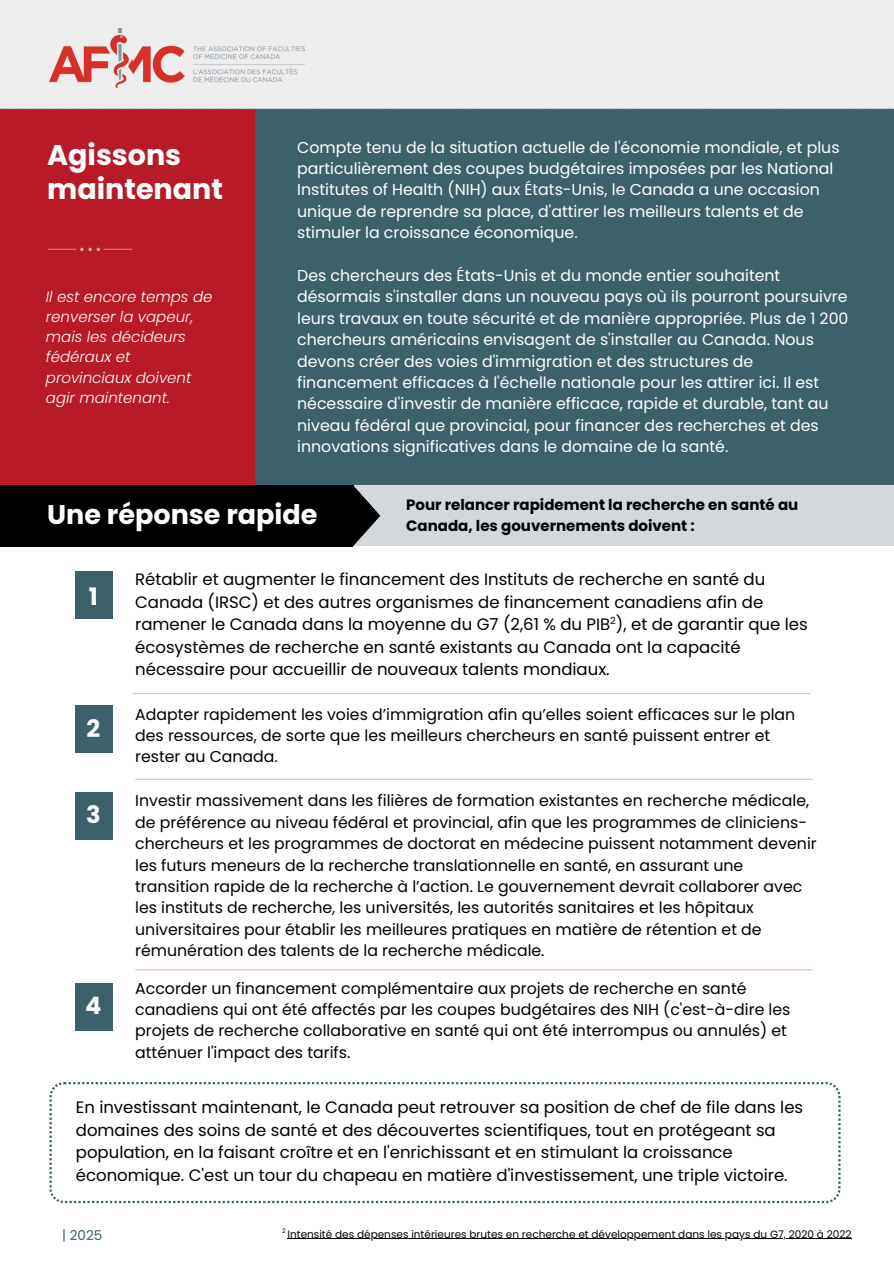
<style>
.page{position:relative;width:894px;height:1264px;background:#fff}
.page>*{position:absolute;margin:0;border:0;box-sizing:border-box;transform-origin:0 0}
.t1{font:700 28.5px/35px "Poppins";color:#fff}
.t2{font:700 27px "Poppins";color:#fff}
.t3{font:700 24px "Poppins";color:#fff}
.t4{font:16.5px/22.5px "Poppins";color:#000}
.t5{font:15.75px/21.5px "Poppins";color:#000}
.t6{font:15.75px/21.5px "Poppins";color:#fff}
.t7{font:italic 300 15px/20.2px "Poppins";color:#fff}
.t8{font:700 15px "Poppins";color:#000}
.t9{font:13.5px "Poppins";color:#3c616a}
.t10{font:10.5px "Poppins";color:#000}
.t11{font:9.9px "Poppins";color:#000}
.t12{font:6.3px "Poppins";color:#000}
</style>
<div class="page">
<div style="left:0;top:109px;width:262px;height:376px;background:#b91a27"></div>
<div style="left:255px;top:109px;width:638px;height:379px;background:#3c616a"></div>
<div style="left:0;top:0;width:893px;height:109px;background:#ededed"></div>
<svg style="left:0;top:108px;width:891px;height:1px"></svg>
<svg style="left:49px;top:1082px;width:791px;height:121px"></svg>
<svg style="left:48px;top:247px;width:84px;height:4px"></svg>
<img style="left:49px;top:29px;width:255px;height:58px">
<div style="left:262px;top:485px;width:631px;height:61px;background:#d3d8dd"></div>
<div style="left:0;top:485px;width:380px;height:61px;background:#000"></div>
<hr style="left:352px;top:485px;width:1px;height:61px;background:#000">
<div style="left:76px;top:571px;width:37px;height:48px;background:#3c616a"></div>
<hr style="left:135px;top:969px;width:677px;height:1px;background:#f5baa6">
<hr style="left:135px;top:778px;width:677px;height:1px;background:#f5baa6">
<hr style="left:133px;top:693px;width:677px;height:1px;background:#f5baa6">
<div style="left:76px;top:705px;width:37px;height:48px;background:#3c616a"></div>
<div style="left:76px;top:792px;width:37px;height:48px;background:#3c616a"></div>
<div style="left:76px;top:982px;width:37px;height:48px;background:#3c616a"></div>
<hr style="left:287px;top:1238px;width:564px;height:1px;background:#000">
<h3 class="t1" style="left:47px;top:137px;width:177px">Agissons maintenant</h3>
<h3 class="t7" style="left:46px;top:286px;width:168px">Il est encore temps de renverser la vapeur, mais les décideurs fédéraux et provinciaux doivent agir maintenant.</h3>
<h1 class="t6" style="left:297px;top:136px;width:543px">Compte tenu de la situation actuelle de l'économie mondiale, et plus particulièrement des coupes budgétaires imposées par les National Institutes of Health (NIH) aux États-Unis, le Canada a une occasion unique de reprendre sa place, d'attirer les meilleurs talents et de stimuler la croissance économique.</h1>
<p class="t6" style="left:297px;top:265px;width:552px">Des chercheurs des États-Unis et du monde entier souhaitent désormais s'installer dans un nouveau pays où ils pourront poursuivre leurs travaux en toute sécurité et de manière appropriée. Plus de 1 200 chercheurs américains envisagent de s'installer au Canada. Nous devons créer des voies d'immigration et des structures de financement efficaces à l'échelle nationale pour les attirer ici. Il est nécessaire d'investir de manière efficace, rapide et durable, tant au niveau fédéral que provincial, pour financer des recherches et des innovations significatives dans le domaine de la santé.</p>
<h2 class="t2" style="left:47px;top:496px;width:272px">Une réponse rapide</h2>
<p class="t8" style="left:406px;top:494px;width:393px">Pour relancer rapidement la recherche en santé au</p>
<p class="t8" style="left:406px;top:515px;width:290px">Canada, les gouvernements doivent :</p>
<p class="t3" style="left:89px;top:579px;width:11px">1</p>
<p class="t3" style="left:86px;top:712px;width:15px">2</p>
<p class="t3" style="left:86px;top:798px;width:16px">3</p>
<h3 class="t3" style="left:85px;top:988px;width:18px">4</h3>
<p class="t4" style="left:135px;top:568px;width:673px">Rétablir et augmenter le financement des Instituts de recherche en santé du Canada (IRSC) et des autres organismes de financement canadiens afin de ramener le Canada dans la moyenne du G7 (2,61 % du PIB ), et de garantir que les écosystèmes de recherche en santé existants au Canada ont la capacité nécessaire pour accueillir de nouveaux talents mondiaux.</p>
<p class="t11" style="left:610px;top:613px;width:7px">2</p>
<h1 class="t5" style="left:135px;top:703px;width:661px">Adapter rapidement les voies d’immigration afin qu’elles soient efficaces sur le plan des ressources, de sorte que les meilleurs chercheurs en santé puissent entrer et rester au Canada.</h1>
<p class="t5" style="left:135px;top:790px;width:683px">Investir massivement dans les filières de formation existantes en recherche médicale, de préférence au niveau fédéral et provincial, afin que les programmes de cliniciens&shy;chercheurs et les programmes de doctorat en médecine puissent notamment devenir les futurs meneurs de la recherche translationnelle en santé, en assurant une transition rapide de la recherche à l’action. Le gouvernement devrait collaborer avec les instituts de recherche, les universités, les autorités sanitaires et les hôpitaux universitaires pour établir les meilleures pratiques en matière de rétention et de rémunération des talents de la recherche médicale.</p>
<h3 class="t5" style="left:135px;top:977px;width:656px">Accorder un financement complémentaire aux projets de recherche en santé canadiens qui ont été affectés par les coupes budgétaires des NIH (c'est-à-dire les projets de recherche collaborative en santé qui ont été interrompus ou annulés) et atténuer l'impact des tarifs.</h3>
<h3 class="t4" style="left:76px;top:1095px;width:728px">En investissant maintenant, le Canada peut retrouver sa position de chef de file dans les domaines des soins de santé et des découvertes scientifiques, tout en protégeant sa population, en la faisant croître et en l'enrichissant et en stimulant la croissance économique. C'est un tour du chapeau en matière d'investissement, une triple victoire.</h3>
<p class="t9" style="left:62px;top:1225px;width:42px">| 2025</p>
<p class="t12" style="left:282px;top:1226px;width:5px">2</p>
<p class="t10" style="left:287px;top:1226px;width:565px">Intensité des dépenses intérieures brutes en recherche et développement dans les pays du G7, 2020 à 2022</p>
</div>
